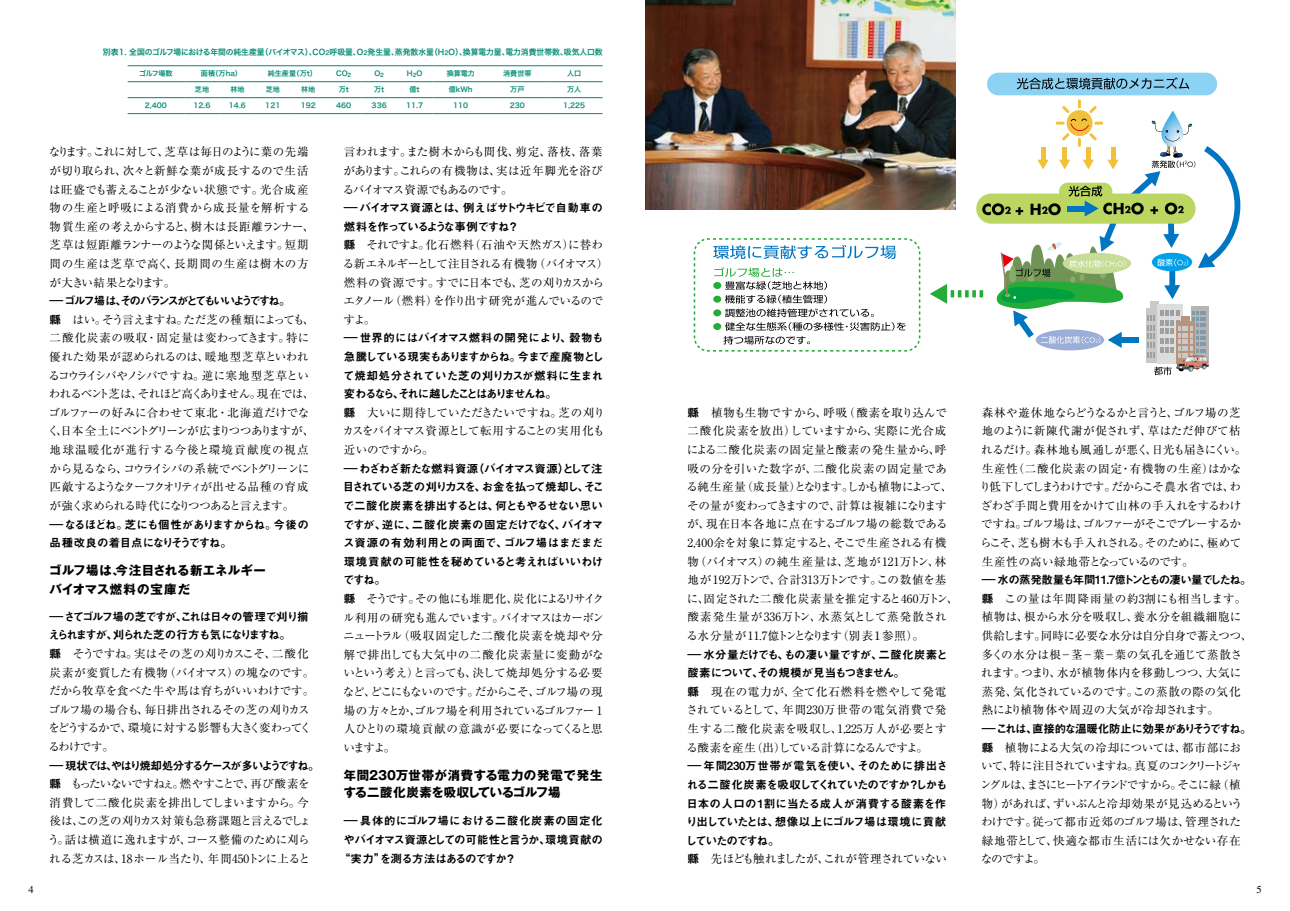
<style>
.page{position:relative;width:1290px;height:911px;background:#fff}
.page>*{position:absolute;margin:0;border:0;box-sizing:border-box;transform-origin:0 0}
.t1{font:700 12.38px/16.9px "Gothic MB101 Pro";letter-spacing:.025em;color:#000}
.t2{font:11.5px/18.6px "Ryumin Pro";letter-spacing:-.015em;color:#000}
.t3{font:11.5px/18.6px "Ryumin Pro";letter-spacing:-.035em;color:#000}
.t4{font:11.5px/18.6px "Ryumin Pro";letter-spacing:.01em;color:#000}
.t5{font:11.5px "Midashi Go Pro MB31";letter-spacing:-.105em;color:#000}
.t6{font:11.5px "Midashi Go Pro MB31";letter-spacing:.025em;color:#000;scale:1.2 1}
.t7{font:11.5px "Midashi Go Pro MB31";letter-spacing:-.085em;color:#000}
.t8{font:10.62px "Times";color:#000}
.t9{font:8px "Hira Kaku Pro W6";color:#008a74}
.t10{font:7.12px "Hira Kaku Pro W6";color:#008a74}
.s1{font-size:6px}
.s2{font-size:5.38px}
.s3{font-family:"Midashi Go Pro MB31"}
.s4{font-family:"Midashi Go MB31"}
</style>
<div class="page">
<img style="left:646px;top:0;width:310px;height:209px">
<hr style="left:128px;top:66px;width:56px;height:1px;background:#008a74">
<hr style="left:184px;top:66px;width:36px;height:1px;background:#008a74">
<hr style="left:220px;top:66px;width:35px;height:1px;background:#008a74">
<hr style="left:255px;top:66px;width:36px;height:1px;background:#008a74">
<hr style="left:291px;top:66px;width:35px;height:1px;background:#008a74">
<hr style="left:326px;top:66px;width:35px;height:1px;background:#008a74">
<hr style="left:361px;top:66px;width:36px;height:1px;background:#008a74">
<hr style="left:397px;top:66px;width:35px;height:1px;background:#008a74">
<hr style="left:432px;top:66px;width:57px;height:1px;background:#008a74">
<hr style="left:489px;top:66px;width:57px;height:1px;background:#008a74">
<hr style="left:546px;top:66px;width:56px;height:1px;background:#008a74">
<hr style="left:128px;top:81px;width:56px;height:1px;background:#008a74">
<hr style="left:184px;top:81px;width:36px;height:1px;background:#008a74">
<hr style="left:220px;top:81px;width:35px;height:1px;background:#008a74">
<hr style="left:326px;top:81px;width:35px;height:1px;background:#008a74">
<hr style="left:361px;top:81px;width:36px;height:1px;background:#008a74">
<hr style="left:397px;top:81px;width:35px;height:1px;background:#008a74">
<hr style="left:432px;top:81px;width:57px;height:1px;background:#008a74">
<hr style="left:489px;top:81px;width:57px;height:1px;background:#008a74">
<hr style="left:546px;top:81px;width:56px;height:1px;background:#008a74">
<hr style="left:128px;top:97px;width:56px;height:1px;background:#008a74">
<hr style="left:184px;top:97px;width:36px;height:1px;background:#008a74">
<hr style="left:220px;top:97px;width:35px;height:1px;background:#008a74">
<hr style="left:326px;top:97px;width:35px;height:1px;background:#008a74">
<hr style="left:361px;top:97px;width:36px;height:1px;background:#008a74">
<hr style="left:397px;top:97px;width:35px;height:1px;background:#008a74">
<hr style="left:432px;top:97px;width:57px;height:1px;background:#008a74">
<hr style="left:489px;top:97px;width:57px;height:1px;background:#008a74">
<hr style="left:546px;top:97px;width:56px;height:1px;background:#008a74">
<hr style="left:128px;top:113px;width:56px;height:1px;background:#008a74">
<hr style="left:184px;top:113px;width:36px;height:1px;background:#008a74">
<hr style="left:220px;top:113px;width:35px;height:1px;background:#008a74">
<hr style="left:255px;top:113px;width:36px;height:1px;background:#008a74">
<hr style="left:291px;top:113px;width:35px;height:1px;background:#008a74">
<hr style="left:326px;top:113px;width:35px;height:1px;background:#008a74">
<hr style="left:361px;top:113px;width:36px;height:1px;background:#008a74">
<hr style="left:397px;top:113px;width:35px;height:1px;background:#008a74">
<hr style="left:432px;top:113px;width:57px;height:1px;background:#008a74">
<hr style="left:489px;top:113px;width:57px;height:1px;background:#008a74">
<hr style="left:546px;top:113px;width:56px;height:1px;background:#008a74">
<hr style="left:255px;top:81px;width:36px;height:1px;background:#008a74">
<hr style="left:291px;top:81px;width:35px;height:1px;background:#008a74">
<hr style="left:255px;top:97px;width:36px;height:1px;background:#008a74">
<hr style="left:291px;top:97px;width:35px;height:1px;background:#008a74">
<svg style="left:693px;top:238px;width:228px;height:114px"></svg>
<div style="left:987px;top:73px;width:230px;height:22px;background:#8cd2f5;border-radius:11px"></div>
<svg style="left:1017px;top:77px;width:172px;height:12px"></svg>
<svg style="left:930px;top:99px;width:310px;height:276px"></svg>
<p class="t9" style="left:103px;top:45px;width:501px">別表1. 全国のゴルフ場における年間の純生産量（バイオマス）、CO<span class="s1">2</span>呼吸量、O<span class="s1">2</span>発生量、蒸発散水量（H<span class="s1">2</span>O）、換算電力量、電力消費世帯数、吸気人口数</p>
<p class="t10" style="left:139px;top:67px;width:35px">ゴルフ場数</p>
<p class="t10" style="left:201px;top:67px;width:43px">面積（万ha）</p>
<p class="t10" style="left:268px;top:67px;width:51px">純生産量（万t）</p>
<p class="t10" style="left:336px;top:67px;width:17px">CO<span class="s2">2</span></p>
<p class="t10" style="left:374px;top:67px;width:11px">O<span class="s2">2</span></p>
<p class="t10" style="left:407px;top:67px;width:17px">H<span class="s2">2</span>O</p>
<p class="t10" style="left:447px;top:67px;width:30px">換算電力</p>
<p class="t10" style="left:503px;top:67px;width:30px">消費世帯</p>
<p class="t10" style="left:567px;top:67px;width:16px">人口</p>
<p class="t10" style="left:195px;top:83px;width:16px">芝地</p>
<p class="t10" style="left:230px;top:83px;width:16px">林地</p>
<p class="t10" style="left:266px;top:83px;width:16px">芝地</p>
<p class="t10" style="left:301px;top:83px;width:16px">林地</p>
<p class="t10" style="left:339px;top:83px;width:12px">万t</p>
<p class="t10" style="left:374px;top:83px;width:12px">万t</p>
<p class="t10" style="left:409px;top:83px;width:12px">億t</p>
<p class="t10" style="left:449px;top:83px;width:25px">億kWh</p>
<p class="t10" style="left:510px;top:83px;width:16px">万戸</p>
<p class="t10" style="left:567px;top:83px;width:16px">万人</p>
<p class="t10" style="left:145px;top:99px;width:24px">2,400</p>
<p class="t10" style="left:193px;top:99px;width:19px">12.6</p>
<p class="t10" style="left:229px;top:99px;width:19px">14.6</p>
<p class="t10" style="left:265px;top:99px;width:17px">121</p>
<p class="t10" style="left:301px;top:99px;width:17px">192</p>
<p class="t10" style="left:336px;top:99px;width:17px">460</p>
<p class="t10" style="left:372px;top:99px;width:17px">336</p>
<p class="t10" style="left:406px;top:99px;width:19px">11.7</p>
<p class="t10" style="left:453px;top:99px;width:17px">110</p>
<p class="t10" style="left:510px;top:99px;width:17px">230</p>
<p class="t10" style="left:563px;top:99px;width:24px">1,225</p>
<p class="t2" style="left:47px;top:142px;width:269px">なります。これに対して、芝草は毎日のように葉の先端が切り取られ、次々と新鮮な葉が成長するので生活は旺盛でも蓄えることが少ない状態です。光合成産物の生産と呼吸による消費から成長量を解析する物質生産の考えからすると、樹木は長距離ランナー、芝草は短距離ランナーのような関係といえます。短期間の生産は芝草で高く、長期間の生産は樹木の方が大きい結果となります。<br><span class="s3">― ゴルフ場は、そのバランスがとてもいいようですね。<br></span><span class="s4">縣　</span>はい。そう言えますね。ただ芝の種類によっても、二酸化炭素の吸収・固定量は変わってきます。特に優れた効果が認められるのは、暖地型芝草といわれるコウライシバやノシバですね。逆に寒地型芝草といわれるベント芝は、それほど高くありません。現在では、ゴルファーの好みに合わせて東北・北海道だけでなく、日本全土にベントグリーンが広まりつつありますが、地球温暖化が進行する今後と環境貢献度の視点から見るなら、コウライシバの系統でベントグリーンに匹敵するようなターフクオリティが出せる品種の育成が強く求められる時代になりつつあると言えます。<br><span class="s3">―なるほどね。芝にも個性がありますからね。今後の品種改良の着目点になりそうですね。</span></p>
<p class="t1" style="left:49px;top:560px;width:218px;line-height:18.6px">ゴルフ場は、今注目される新エネルギーバイオマス燃料の宝庫だ</p>
<p class="t2" style="left:48px;top:606px;width:273px"><span class="s3">―さてゴルフ場の芝ですが、これは日々の管理で刈り揃えられますが、刈られた芝の行方も気になりますね。<br></span><span class="s4">縣　</span>そうですね。実はその芝の刈りカスこそ、二酸化炭素が変質した有機物（バイオマス）の塊なのです。だから牧草を食べた牛や馬は育ちがいいわけです。ゴルフ場の場合も、毎日排出されるその芝の刈りカスをどうするかで、環境に対する影響も大きく変わってくるわけです。<br><span class="s3">― 現状では、やはり焼却処分するケースが多いようですね。</span><span class="s4">縣　</span>もったいないですねぇ。燃やすことで、再び酸素を消費して二酸化炭素を排出してしまいますから。今後は、この芝の刈りカス対策も急務課題と言えるでしょう。話は横道に逸れますが、コース整備のために刈られる芝カスは、18ホール当たり、年間450トンに上ると</p>
<p class="t3" style="left:342px;top:142px;width:267px">言われます。また樹木からも間伐、剪定、落枝、落葉があります。これらの有機物は、実は近年脚光を浴びるバイオマス資源でもあるのです。<br><span class="s3">―バイオマス資源とは、例えばサトウキビで自動車の燃料を作っているような事例ですね？<br></span><span class="s4">縣　</span>それですよ。化石燃料（石油や天然ガス）に替わる新エネルギーとして注目される有機物（バイオマス）燃料の資源です。すでに日本でも、芝の刈りカスからエタノール（燃料）を作り出す研究が進んでいるのですよ。<br><span class="s3">― 世界的にはバイオマス燃料の開発により、穀物も急騰している現実もありますからね。今まで産廃物として焼却処分されていた芝の刈りカスが燃料に生まれ変わるなら、それに越したことはありませんね。<br>縣　</span>大いに期待していただきたいですね。芝の刈りカスをバイオマス資源として転用することの実用化も近いのですから。<br><span class="s3">― わざわざ新たな燃料資源（バイオマス資源）として注目されている芝の刈りカスを、お金を払って焼却し、そこで二酸化炭素を排出するとは、何ともやるせない思いですが、逆に、二酸化炭素の固定だけでなく、バイオマス資源の有効利用との両面で、ゴルフ場はまだまだ環境貢献の可能性を秘めていると考えればいいわけですね。<br></span><span class="s4">縣　</span>そうです。その他にも堆肥化、炭化によるリサイクル利用の研究も進んでいます。バイオマスはカーボンニュートラル（吸収固定した二酸化炭素を焼却や分解で排出しても大気中の二酸化炭素量に変動がないという考え）と言っても、決して焼却処分する必要など、どこにもないのです。だからこそ、ゴルフ場の現場の方々とか、ゴルフ場を利用されているゴルファー 1人ひとりの環境貢献の意識が必要になってくると思いますよ。</p>
<p class="t1" style="left:344px;top:765px;width:260px">年間230万世帯が消費する電力の発電で発生する二酸化炭素を吸収しているゴルフ場</p>
<p class="t6" style="left:344px;top:812px;width:217px">― 具体的にゴルフ場における二酸化炭素の固定化</p>
<p class="t5" style="left:343px;top:830px;width:261px">やバイオマス資源としての可能性と言うか、環境貢献の</p>
<p class="t7" style="left:339px;top:849px;width:179px">“実力”を測る方法はあるのですか？</p>
<p class="t4" style="left:686px;top:402px;width:274px"><span class="s4">縣　</span>植物も生物ですから、呼吸（酸素を取り込んで二酸化炭素を放出）していますから、実際に光合成による二酸化炭素の固定量と酸素の発生量から、呼吸の分を引いた数字が、二酸化炭素の固定量である純生産量（成長量）となります。しかも植物によって、その量が変わってきますので、計算は複雑になりますが、現在日本各地に点在するゴルフ場の総数である<br>2,400余を対象に算定すると、そこで生産される有機物（バイオマス）の純生産量は、芝地が 121万トン、林地が192万トンで、合計313万トンです。この数値を基に、固定された二酸化炭素量を推定すると460万トン、酸素発生量が336万トン、水蒸気として蒸発散される水分量が11.7億トンとなります（別表１参照）。<br><span class="s3">― 水分量だけでも、もの凄い量ですが、二酸化炭素と酸素について、その規模が見当もつきません。<br></span><span class="s4">縣　</span>現在の電力が、全て化石燃料を燃やして発電されているとして、年間230万世帯の電気消費で発生する二酸化炭素を吸収し、1,225万人が必要とする酸素を産生（出）している計算になるんですよ。<br><span class="s3">―年間230万世帯が電気を使い、そのために排出される二酸化炭素を吸収してくれていたのですか？しかも日本の人口の1割に当たる成人が消費する酸素を作り出していたとは、想像以上にゴルフ場は環境に貢献していたのですね。<br></span><span class="s4">縣　</span>先ほども触れましたが、これが管理されていない</p>
<p class="t2" style="left:979px;top:402px;width:274px">森林や遊休地ならどうなるかと言うと、ゴルフ場の芝地のように新陳代謝が促されず、草はただ伸びて枯れるだけ。森林地も風通しが悪く、日光も届きにくい。生産性（二酸化炭素の固定・有機物の生産）はかなり低下してしまうわけです。だからこそ農水省では、わざわざ手間と費用をかけて山林の手入れをするわけですね。ゴルフ場は、ゴルファーがそこでプレーするからこそ、芝も樹木も手入れされる。そのために、極めて生産性の高い緑地帯となっているのです。<br><span class="s3">― 水の蒸発散量も年間11.7億トンともの凄い量でしたね。</span><span class="s4">縣　</span>この量は年間降雨量の約3割にも相当します。植物は、根から水分を吸収し、養水分を組織細胞に供給します。同時に必要な水分は自分自身で蓄えつつ、多くの水分は根－茎－葉－葉の気孔を通じて蒸散されます。つまり、水が植物体内を移動しつつ、大気に蒸発、気化されているのです。この蒸散の際の気化熱により植物体や周辺の大気が冷却されます。<br><span class="s3">―これは、直接的な温暖化防止に効果がありそうですね。</span><span class="s4">縣　</span>植物による大気の冷却については、都市部において、特に注目されていますね。真夏のコンクリートジャングルは、まさにヒートアイランドですから。そこに緑（植物）があれば、ずいぶんと冷却効果が見込めるというわけです。従って都市近郊のゴルフ場は、管理された緑地帯として、快適な都市生活には欠かせない存在なのですよ。</p>
<p class="t8" style="left:28px;top:883px;width:7px">4</p>
<p class="t8" style="left:1256px;top:883px;width:7px">5</p>
</div>
